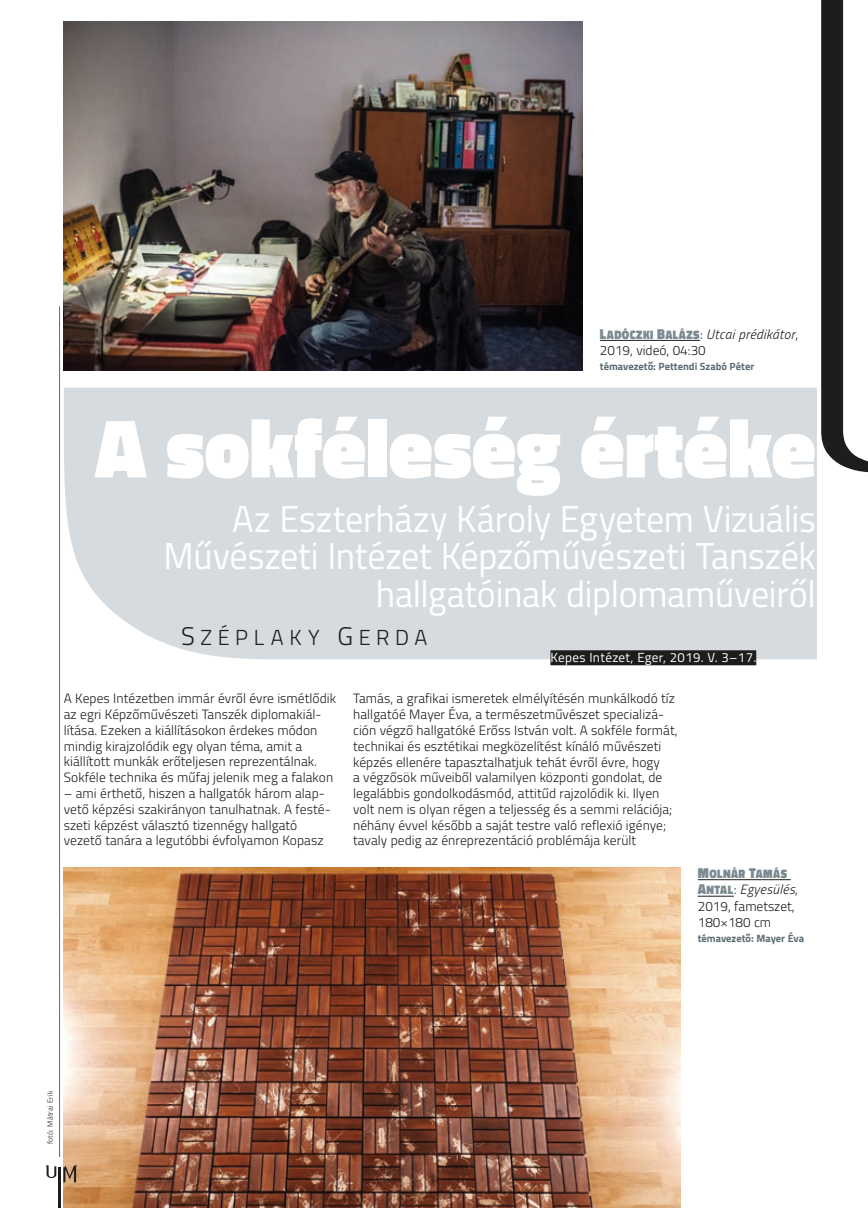
<style>
.page{position:relative;width:868px;height:1208px;background:#fff}
.page>*{position:absolute;margin:0;border:0;box-sizing:border-box;transform-origin:0 0}
.t1{font:900 84px "Titillium";letter-spacing:-.005em;color:#fff;scale:.96 1}
.t2{font:37.5px/37.5px "Titillium";letter-spacing:-.01em;color:#fff;text-align:right;scale:.96 1}
.t3{font:21.6px "Titillium Light SC850";letter-spacing:.255em;color:#1d1d1b}
.t4{font:300 13.5px/15.8px "Titillium";letter-spacing:.005em;color:#1d1d1b}
.t5{font:13.2px "Titillium";letter-spacing:.025em;color:#fff}
.t6{font:12.45px "Titillium Black SC850";letter-spacing:.04em;color:#7c8a92;scale:.89 1}
.t7{font:700 10.5px "Titillium";color:#5c6b73}
.t8{font:300 7.5px "Titillium";letter-spacing:.025em;color:#1d1d1b}
.s1{font-family:"Titillium Black SC850";font-weight:400;font-size:14.55px;color:#7c8a92}
.s2{font-family:"Titillium Black SC850";font-weight:400;font-size:12.45px;color:#7c8a92}
.s3{font-style:italic}
.s4{font-size:25.5px}
.s5{font-size:14.55px}
</style>
<div class="page">
<hr style="left:59px;top:306px;width:1px;height:851px;background:#5c6b73">
<svg style="left:821px;top:0;width:46px;height:472px"></svg>
<img style="left:64px;top:867px;width:616px;height:341px">
<hr style="left:600px;top:340px;width:100px;height:1px;background:#1d1d1b">
<div style="left:64px;top:387px;width:752px;height:272px;background:#d5dbdf"></div>
<div style="left:550px;top:650px;width:206px;height:15px;background:#1d1d1b"></div>
<img style="left:64px;top:21px;width:519px;height:349px">
<svg style="left:46px;top:1165px;width:10px;height:13px"></svg>
<hr style="left:59px;top:1167px;width:2px;height:41px;background:#1d1d1b">
<svg style="left:63px;top:1165px;width:14px;height:17px"></svg>
<hr style="left:697px;top:879px;width:93px;height:1px;background:#1d1d1b">
<hr style="left:697px;top:896px;width:36px;height:1px;background:#1d1d1b">
<p class="t4" style="left:600px;top:325px;width:200px;line-height:16.5px"><span class="s1">L</span><span class="s2">ADÓCZKI</span> <span class="s1">B</span><span class="s2">ALÁZS</span>: <span class="s3">Utcai prédikátor</span>,<br>2019, videó, 04:30</p>
<p class="t7" style="left:600px;top:358px;width:156px">témavezető: Pettendi Szabó Péter</p>
<h1 class="t1" style="left:95px;top:386px;width:752px">A sokféleség értéke</h1>
<h2 class="t2" style="left:164px;top:498px;width:680px">Az Eszterházy Károly Egyetem Vizuális<br>Művészeti Intézet Képzőművészeti Tanszék hallgatóinak diplomaműveiről</h2>
<h3 class="t3" style="left:181px;top:622px;width:248px"><span class="s4">S</span> ZÉP LAKY <span class="s4">G</span>ERDA</h3>
<p class="t5" style="left:550px;top:648px;width:207px">Kepes Intézet, Eger, 2019. V. 3–17.</p>
<p class="t4" style="left:64px;top:690px;width:274px">A Kepes Intézetben immár évről évre ismétlődik az egri Képzőművészeti Tanszék diplomakiál&shy;lítása. Ezeken a kiállításokon érdekes módon mindig kirajzolódik egy olyan téma, amit a kiállított munkák erőteljesen reprezentálnak.<br>Sokféle technika és műfaj jelenik meg a falakon</p>
<p class="t4" style="left:64px;top:784px;width:268px">– ami érthető, hiszen a hallgatók három alap&shy;vető képzési szakirányon tanulhatnak. A festé&shy;szeti képzést választó tizennégy hallgató vezető tanára a legutóbbi évfolyamon Kopasz</p>
<p class="t4" style="left:353px;top:690px;width:326px">Tamás, a grafikai ismeretek elmélyítésén munkálkodó tíz hallgatóé Mayer Éva, a természetművészet specializá&shy;ción végző hallgatóké Erőss István volt. A sokféle formát, technikai és esztétikai megközelítést kínáló művészeti képzés ellenére tapasztalhatjuk tehát évről évre, hogy<br>a végzősök műveiből valamilyen központi gondolat, de legalábbis gondolkodásmód, attitűd rajzolódik ki. Ilyen volt nem is olyan régen a teljesség és a semmi relációja; néhány évvel később a saját testre való reflexió igénye; tavaly pedig az énreprezentáció problémája került</p>
<p class="t6" style="left:697px;top:864px;width:102px"><span class="s5">M</span>OLNÁR <span class="s5">T</span>AMÁS</p>
<p class="t4" style="left:697px;top:880px;width:102px;line-height:16.5px"><span class="s1">A</span><span class="s2">NTAL</span>: <span class="s3">Egyesülés</span>,<br>2019, fametszet,<br>180×180 cm</p>
<p class="t7" style="left:697px;top:930px;width:108px">témavezető: Mayer Éva</p>
<p class="t8" style="left:45px;top:1144px;width:55px;rotate:-90deg">fotó: Mátrai Erik</p>
</div>
